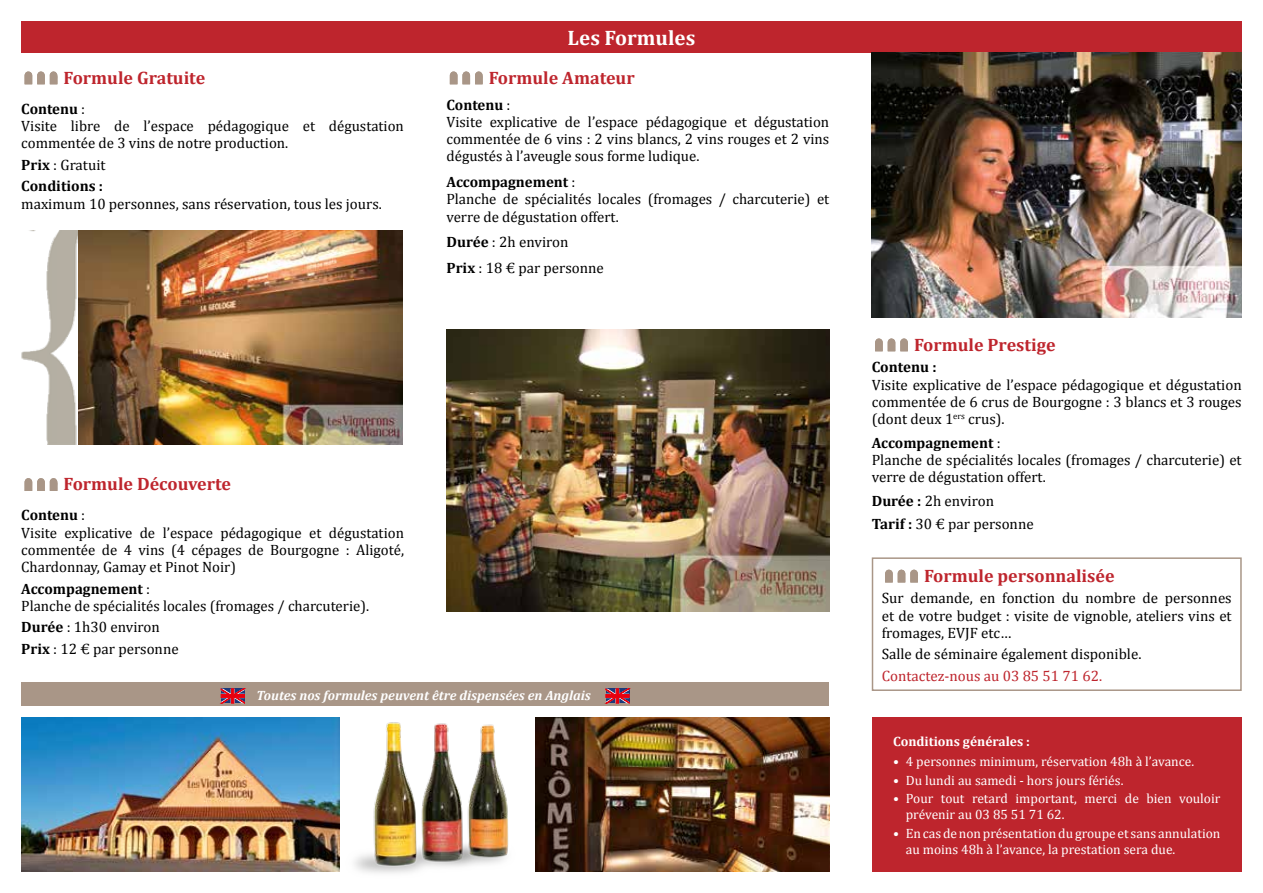
<style>
.page{position:relative;width:1263px;height:893px;background:#fff}
.page>*{position:absolute;margin:0;border:0;box-sizing:border-box;transform-origin:0 0}
.t1{font:700 21px "Cambria";color:#fff}
.t2{font:700 18px "Cambria";color:#be252d}
.t3{font:15px/17.2px "Cambria";color:#000}
.t4{font:700 15px/21.5px "Cambria";color:#000}
.t5{font:15px "Cambria";color:#be252d}
.t6{font:13.5px/16.2px "Cambria";color:#fff}
.t7{font:italic 700 13.5px "Cambria";color:#fff}
.t8{font:700 13.5px "Cambria";color:#fff}
.s1{font-weight:700}
.s2{font-weight:400}
</style>
<div class="page">
<div style="left:21px;top:21px;width:1221px;height:32px;background:#be252d"></div>
<svg style="left:25px;top:71px;width:33px;height:13px"></svg>
<img style="left:21px;top:230px;width:192px;height:215px">
<img style="left:78px;top:230px;width:324px;height:214px">
<svg style="left:25px;top:478px;width:33px;height:13px"></svg>
<img style="left:872px;top:53px;width:370px;height:264px">
<svg style="left:875px;top:338px;width:33px;height:13px"></svg>
<svg style="left:885px;top:570px;width:33px;height:12px"></svg>
<div style="left:872px;top:557px;width:370px;height:134px;border:2px solid #a99687"></div>
<div style="left:21px;top:683px;width:808px;height:23px;background:#a99687"></div>
<svg style="left:221px;top:688px;width:24px;height:15px"></svg>
<svg style="left:605px;top:688px;width:24px;height:15px"></svg>
<svg style="left:450px;top:71px;width:33px;height:13px"></svg>
<img style="left:446px;top:329px;width:383px;height:282px">
<img style="left:21px;top:717px;width:318px;height:155px">
<img style="left:339px;top:717px;width:170px;height:156px">
<img style="left:535px;top:717px;width:294px;height:155px">
<div style="left:872px;top:717px;width:370px;height:155px;background:#be252d"></div>
<p class="t2" style="left:64px;top:67px;width:143px">Formule Gratuite</p>
<p class="t3" style="left:21px;top:100px;width:384px"><span class="s1">Contenu</span> :<br>Visite libre de l’espace pédagogique et dégustation commentée de 3 vins de notre production.</p>
<p class="t4" style="left:21px;top:154px;width:86px">Prix <span class="s2">: Gratuit<br></span>Conditions :</p>
<p class="t3" style="left:21px;top:195px;width:362px">maximum 10 personnes, sans réservation, tous les jours.</p>
<h1 class="t1" style="left:568px;top:25px;width:129px">Les Formules</h1>
<p class="t2" style="left:489px;top:67px;width:147px">Formule Amateur</p>
<p class="t3" style="left:446px;top:96px;width:384px"><span class="s1">Contenu</span> :<br>Visite explicative de l’espace pédagogique et dégustation commentée de 6 vins : 2 vins blancs, 2 vins rouges et 2 vins dégustés à l’aveugle sous forme ludique.</p>
<p class="t3" style="left:446px;top:173px;width:384px"><span class="s1">Accompagnement</span> :<br>Planche de spécialités locales (fromages / charcuterie) et verre de dégustation offert.</p>
<p class="t3" style="left:446px;top:229px;width:159px;line-height:25.8px"><span class="s1">Durée</span> : 2h environ<br><span class="s1">Prix</span> : 18 € par personne</p>
<p class="t2" style="left:64px;top:473px;width:169px">Formule Découverte</p>
<p class="t3" style="left:21px;top:507px;width:384px"><span class="s1">Contenu</span> :<br>Visite explicative de l’espace pédagogique et dégustation commentée de 4 vins (4 cépages de Bourgogne : Aligoté, Chardonnay, Gamay et Pinot Noir)</p>
<p class="t3" style="left:21px;top:580px;width:349px"><span class="s1">Accompagnement</span> :<br>Planche de spécialités locales (fromages / charcuterie).</p>
<p class="t3" style="left:21px;top:617px;width:159px;line-height:21.5px"><span class="s1">Durée</span> : 1h30 environ<br><span class="s1">Prix</span> : 12 € par personne</p>
<p class="t7" style="left:257px;top:686px;width:336px">Toutes nos formules peuvent être dispensées en Anglais</p>
<p class="t2" style="left:914px;top:334px;width:143px">Formule Prestige</p>
<p class="t4" style="left:872px;top:356px;width:66px">Contenu :</p>
<p class="t3" style="left:872px;top:376px;width:371px;text-align:justify">Visite explicative de l’espace pédagogique et dégustation commentée de 6 crus de Bourgogne : 3 blancs et 3 rouges (dont deux 1<sup>ers</sup> crus).</p>
<p class="t3" style="left:872px;top:434px;width:371px"><span class="s1">Accompagnement</span> :<br>Planche de spécialités locales (fromages / charcuterie) et verre de dégustation offert.</p>
<p class="t3" style="left:872px;top:489px;width:163px;line-height:23.7px"><span class="s1">Durée :</span> 2h environ<br><span class="s1">Tarif :</span> 30 € par personne</p>
<p class="t2" style="left:924px;top:565px;width:192px">Formule personnalisée</p>
<p class="t3" style="left:882px;top:590px;width:351px;text-align:justify">Sur demande, en fonction du nombre de personnes et de votre budget : visite de vignoble, ateliers vins et fromages, EVJF etc…</p>
<p class="t3" style="left:882px;top:646px;width:261px">Salle de séminaire également disponible.</p>
<p class="t5" style="left:882px;top:667px;width:222px">Contactez-nous au 03 85 51 71 62.</p>
<p class="t8" style="left:893px;top:733px;width:138px">Conditions générales :</p>
<p class="t6" style="left:893px;top:754px;width:303px">• 4 personnes minimum, réservation 48h à l’avance.</p>
<p class="t6" style="left:893px;top:772px;width:232px">• Du lundi au samedi - hors jours fériés.</p>
<p class="t6" style="left:906px;top:790px;width:316px;text-indent:-13px">• Pour tout retard important, merci de bien vouloir prévenir au 03 85 51 71 62.</p>
<p class="t6" style="left:906px;top:825px;width:316px;text-indent:-13px">• En cas de non présentation du groupe et sans annulation au moins 48h à l’avance, la prestation sera due.</p>
</div>
